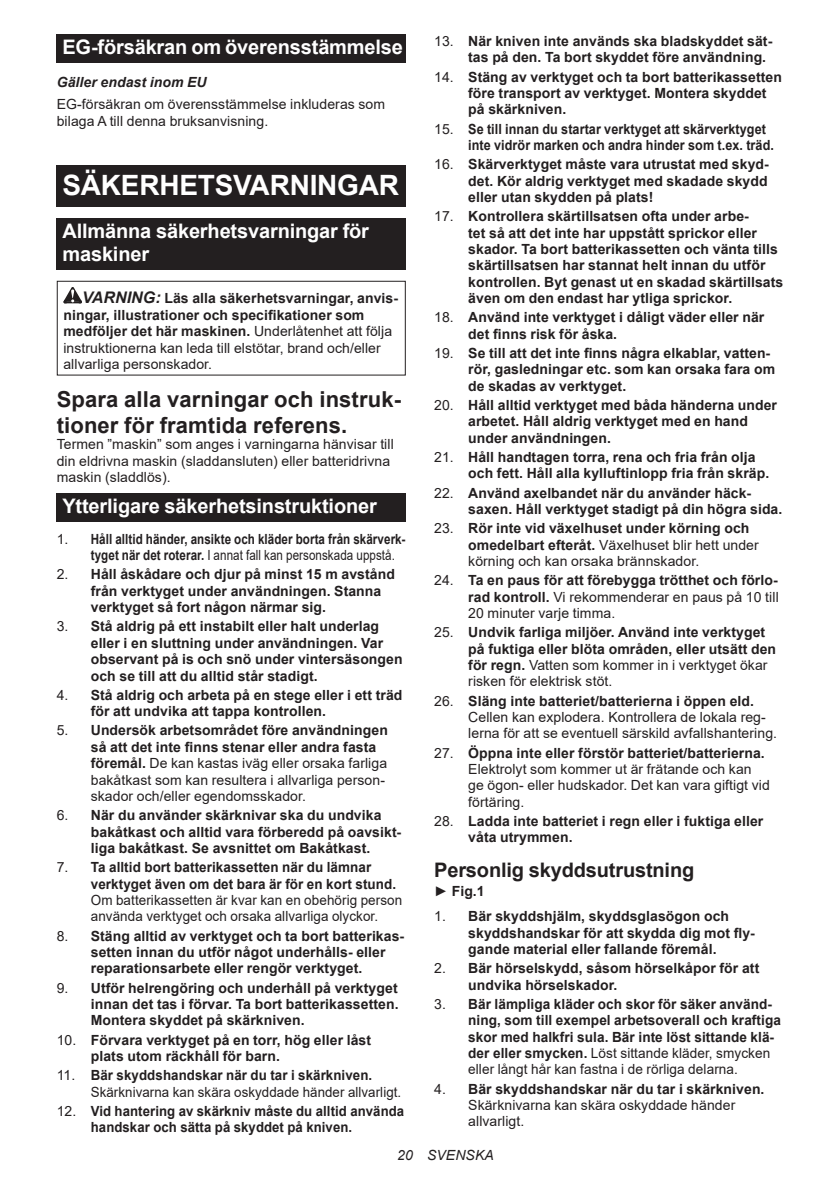
<style>
.page{position:relative;width:840px;height:1191px;background:#fff}
.page>*{position:absolute;margin:0;border:0;box-sizing:border-box;transform-origin:0 0}
.t1{font:700 28px "Arial";letter-spacing:-.01em;color:#fff}
.t2{font:700 22px/25.8px "Arial";letter-spacing:.005em;color:#231f20}
.t3{font:700 20px/23.4px "Arial";letter-spacing:-.01em;color:#fff}
.t4{font:700 20px "Arial";letter-spacing:-.01em;color:#231f20}
.t5{font:700 14px/16.4px "Arial";letter-spacing:.005em;color:#231f20}
.t6{font:14px/16.4px "Arial";letter-spacing:.005em;color:#231f20}
.t7{font:700 14px/16.4px "Arial";letter-spacing:.005em;color:#231f20;scale:.83 1}
.t8{font:700 14px/16.4px "Arial";letter-spacing:.005em;color:#231f20;scale:.9 1}
.t9{font:14px/16.4px "Arial";letter-spacing:.005em;color:#231f20;scale:.96 1}
.t10{font:700 14px/16.4px "Arial";letter-spacing:.005em;color:#231f20;scale:.96 1}
.t11{font:700 14px/16.4px "Arial";letter-spacing:.005em;color:#231f20;scale:.94 1}
.t12{font:italic 700 14px "Arial";letter-spacing:.005em;color:#231f20}
.t13{font:italic 14px "Arial";letter-spacing:.005em;color:#231f20}
.s1{font-style:italic;font-size:16px}
.s2{font-weight:400}
.s3{font-weight:700}
</style>
<div class="page">
<div style="left:57px;top:34px;width:348px;height:29px;background:#231f20"></div>
<div style="left:57px;top:166px;width:348px;height:41px;background:#231f20"></div>
<div style="left:57px;top:218px;width:348px;height:52px;background:#231f20"></div>
<svg style="left:63px;top:287px;width:19px;height:16px"></svg>
<div style="left:57px;top:281px;width:348px;height:94px;border:1px solid #231f20"></div>
<div style="left:57px;top:493px;width:348px;height:29px;background:#231f20"></div>
<h3 class="t3" style="left:62px;top:36px;width:342px">EG-försäkran om överensstämmelse</h3>
<p class="t12" style="left:57px;top:73px;width:151px">Gäller endast inom EU</p>
<p class="t6" style="left:57px;top:96px;width:330px">EG-försäkran om överensstämmelse inkluderas som bilaga A till denna bruksanvisning.</p>
<h1 class="t1" style="left:62px;top:166px;width:338px">SÄKERHETSVARNINGAR</h1>
<h3 class="t3" style="left:62px;top:219px;width:308px">Allmänna säkerhetsvarningar för maskiner</h3>
<p class="t5" style="left:63px;top:290px;width:336px;text-indent:19px"><span class="s1">VARNING:</span> Läs alla säkerhetsvarningar, anvis&shy;ningar, illustrationer och specifikationer som medföljer det här maskinen. <span class="s2">Underlåtenhet att följa instruktionerna kan leda till elstötar, brand och/eller allvarliga personskador.</span></p>
<h2 class="t2" style="left:57px;top:386px;width:345px">Spara alla varningar och instruk&shy;tioner för framtida referens.</h2>
<p class="t6" style="left:57px;top:436px;width:338px">Termen ”maskin” som anges i varningarna hänvisar till din eldrivna maskin (sladdansluten) eller batteridrivna maskin (sladdlös).</p>
<h3 class="t3" style="left:62px;top:495px;width:316px">Ytterligare säkerhetsinstruktioner</h3>
<p class="t7" style="left:91px;top:531px;width:380px;text-indent:-34px"><span class="s2">1.</span> Håll alltid händer, ansikte och kläder borta från skärverk&shy;tyget när det roterar. <span class="s2">I annat fall kan personskada uppstå.</span></p>
<p class="t5" style="left:91px;top:566px;width:305px;text-indent:-34px"><span class="s2">2.</span> Håll åskådare och djur på minst 15 m avstånd från verktyget under användningen. Stanna verktyget så fort någon närmar sig.</p>
<p class="t5" style="left:91px;top:618px;width:313px;text-indent:-34px"><span class="s2">3.</span> Stå aldrig på ett instabilt eller halt underlag eller i en sluttning under användningen. Var observant på is och snö under vintersäsongen och se till att du alltid står stadigt.</p>
<p class="t5" style="left:91px;top:687px;width:313px;text-indent:-34px"><span class="s2">4.</span> Stå aldrig och arbeta på en stege eller i ett träd för att undvika att tappa kontrollen.</p>
<p class="t6" style="left:91px;top:722px;width:298px;text-indent:-34px">5. <span class="s3">Undersök arbetsområdet före användningen så att det inte finns stenar eller andra fasta föremål.</span> De kan kastas iväg eller orsaka farliga bakåtkast som kan resultera i allvarliga person&shy;skador och/eller egendomsskador.</p>
<p class="t5" style="left:91px;top:807px;width:312px;text-indent:-34px"><span class="s2">6.</span> När du använder skärknivar ska du undvika bakåtkast och alltid vara förberedd på oavsikt&shy;liga bakåtkast. Se avsnittet om Bakåtkast.</p>
<p class="t10" style="left:91px;top:859px;width:319px;text-indent:-34px"><span class="s2">7.</span> Ta alltid bort batterikassetten när du lämnar verktyget även om det bara är för en kort stund.</p>
<p class="t9" style="left:91px;top:891px;width:326px">Om batterikassetten är kvar kan en obehörig person använda verktyget och orsaka allvarliga olyckor.</p>
<p class="t5" style="left:91px;top:927px;width:315px;text-indent:-34px"><span class="s2">8.</span> Stäng alltid av verktyget och ta bort batterikas&shy;setten innan du utför något underhålls- eller reparationsarbete eller rengör verktyget.</p>
<p class="t5" style="left:91px;top:979px;width:309px;text-align:justify;text-indent:-34px"><span class="s2">9.</span> Utför helrengöring och underhåll på verktyget innan det tas i förvar. Ta bort batterikassetten.<br>Montera skyddet på skärkniven.</p>
<p class="t5" style="left:91px;top:1031px;width:282px;text-indent:-34px"><span class="s2">10.</span> Förvara verktyget på en torr, hög eller låst plats utom räckhåll för barn.</p>
<p class="t6" style="left:91px;top:1067px;width:312px;text-indent:-34px">11. <span class="s3">Bär skyddshandskar när du tar i skärkniven.<br></span>Skärknivarna kan skära oskyddade händer allvarligt.</p>
<p class="t11" style="left:91px;top:1102px;width:335px;text-indent:-34px"><span class="s2">12.</span> Vid hantering av skärkniv måste du alltid använda handskar och sätta på skyddet på kniven.</p>
<p class="t5" style="left:468px;top:33px;width:305px;text-indent:-34px"><span class="s2">13.</span> När kniven inte används ska bladskyddet sät&shy;tas på den. Ta bort skyddet före användning.</p>
<p class="t5" style="left:468px;top:69px;width:315px;text-indent:-34px"><span class="s2">14.</span> Stäng av verktyget och ta bort batterikassetten före transport av verktyget. Montera skyddet på skärkniven.</p>
<p class="t8" style="left:468px;top:121px;width:341px;text-indent:-34px"><span class="s2">15.</span> Se till innan du startar verktyget att skärverktyget inte vidrör marken och andra hinder som t.ex. träd.</p>
<p class="t5" style="left:468px;top:156px;width:302px;text-align:justify;text-indent:-34px"><span class="s2">16.</span> Skärverktyget måste vara utrustat med skyd&shy;det. Kör aldrig verktyget med skadade skydd eller utan skydden på plats!</p>
<p class="t5" style="left:468px;top:208px;width:316px;text-indent:-34px"><span class="s2">17.</span> Kontrollera skärtillsatsen ofta under arbe-<br>tet så att det inte har uppstått sprickor eller skador. Ta bort batterikassetten och vänta tills skärtillsatsen har stannat helt innan du utför kontrollen. Byt genast ut en skadad skärtillsats även om den endast har ytliga sprickor.</p>
<p class="t5" style="left:468px;top:309px;width:297px;text-indent:-34px"><span class="s2">18.</span> Använd inte verktyget i dåligt väder eller när det finns risk för åska.</p>
<p class="t5" style="left:468px;top:345px;width:308px;text-indent:-34px"><span class="s2">19.</span> Se till att det inte finns några elkablar, vatten&shy;rör, gasledningar etc. som kan orsaka fara om de skadas av verktyget.</p>
<p class="t5" style="left:468px;top:397px;width:310px;text-indent:-34px"><span class="s2">20.</span> Håll alltid verktyget med båda händerna under arbetet. Håll aldrig verktyget med en hand under användningen.</p>
<p class="t5" style="left:468px;top:449px;width:302px;text-indent:-34px"><span class="s2">21.</span> Håll handtagen torra, rena och fria från olja och fett. Håll alla kylluftinlopp fria från skräp.</p>
<p class="t5" style="left:468px;top:484px;width:315px;text-indent:-34px"><span class="s2">22.</span> Använd axelbandet när du använder häck&shy;saxen. Håll verktyget stadigt på din högra sida.</p>
<p class="t6" style="left:468px;top:520px;width:292px;text-indent:-34px">23. <span class="s3">Rör inte vid växelhuset under körning och omedelbart efteråt.</span> Växelhuset blir hett under körning och kan orsaka brännskador.</p>
<p class="t6" style="left:468px;top:572px;width:312px;text-align:justify;text-indent:-34px">24. <span class="s3">Ta en paus för att förebygga trötthet och förlo&shy;rad kontroll.</span> Vi rekommenderar en paus på 10 till 20 minuter varje timma.</p>
<p class="t5" style="left:468px;top:624px;width:309px;text-indent:-34px"><span class="s2">25.</span> Undvik farliga miljöer. Använd inte verktyget på fuktiga eller blöta områden, eller utsätt den för regn. <span class="s2">Vatten som kommer in i verktyget ökar risken för elektrisk stöt.</span></p>
<p class="t6" style="left:468px;top:692px;width:310px;text-indent:-34px">26. <span class="s3">Släng inte batteriet/batterierna i öppen eld.<br></span>Cellen kan explodera. Kontrollera de lokala reg&shy;lerna för att se eventuell särskild avfallshantering.</p>
<p class="t6" style="left:468px;top:744px;width:303px;text-indent:-34px">27. <span class="s3">Öppna inte eller förstör batteriet/batterierna.<br></span>Elektrolyt som kommer ut är frätande och kan ge ögon- eller hudskador. Det kan vara giftigt vid förtäring.</p>
<p class="t5" style="left:468px;top:813px;width:296px;text-indent:-34px"><span class="s2">28.</span> Ladda inte batteriet i regn eller i fuktiga eller våta utrymmen.</p>
<h3 class="t4" style="left:434px;top:856px;width:261px">Personlig skyddsutrustning</h3>
<p class="t5" style="left:434px;top:883px;width:52px"><span class="s2">►</span> Fig.1</p>
<p class="t5" style="left:468px;top:908px;width:288px;text-indent:-34px"><span class="s2">1.</span> Bär skyddshjälm, skyddsglasögon och skyddshandskar för att skydda dig mot fly&shy;gande material eller fallande föremål.</p>
<p class="t5" style="left:468px;top:960px;width:292px;text-indent:-34px"><span class="s2">2.</span> Bär hörselskydd, såsom hörselkåpor för att undvika hörselskador.</p>
<p class="t5" style="left:468px;top:995px;width:314px;text-indent:-34px"><span class="s2">3.</span> Bär lämpliga kläder och skor för säker använd&shy;ning, som till exempel arbetsoverall och kraftiga skor med halkfri sula. Bär inte löst sittande klä&shy;der eller smycken. <span class="s2">Löst sittande kläder, smycken eller långt hår kan fastna i de rörliga delarna.</span></p>
<p class="t6" style="left:468px;top:1080px;width:297px;text-indent:-34px">4. <span class="s3">Bär skyddshandskar när du tar i skärkniven.<br></span>Skärknivarna kan skära oskyddade händer allvarligt.</p>
<p class="t13" style="left:397px;top:1146px;width:98px">20 SVENSKA</p>
</div>
